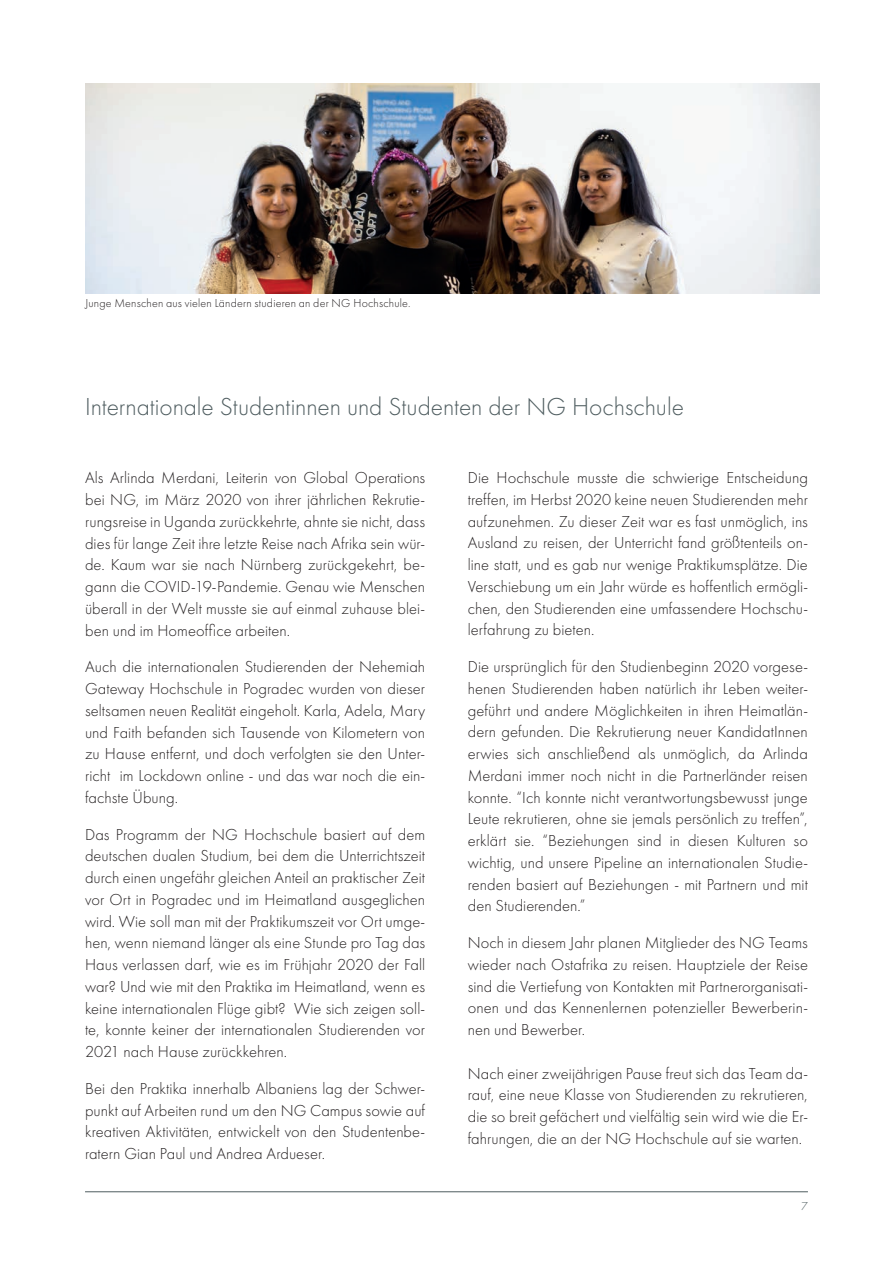
<style>
.page{position:relative;width:893px;height:1263px;background:#fff}
.page>*{position:absolute;margin:0;border:0;box-sizing:border-box;transform-origin:0 0}
.t1{font:300 25.5px "Futura";color:#4f5d60}
.t2{font:300 16.5px/21.8px "Futura";color:#231f20;text-align:justify}
.t3{font:300 12px "Futura";letter-spacing:.015em;color:#231f20}
.t4{font:300 12px "Futura";color:#4f5d60}
</style>
<div class="page">
<hr style="left:85px;top:1191px;width:723px;height:1px;background:#4f5d60">
<img style="left:85px;top:84px;width:734px;height:209px">
<p class="t3" style="left:85px;top:296px;width:327px">Junge Menschen aus vielen Ländern studieren an der NG Hochschule.</p>
<h1 class="t1" style="left:85px;top:392px;width:600px">Internationale Studentinnen und Studenten der NG Hochschule</h1>
<p class="t2" style="left:85px;top:467px;width:342px">Als Arlinda Merdani, Leiterin von Global Operations bei NG, im März 2020 von ihrer jährlichen Rekrutie&shy;rungsreise in Uganda zurückkehrte, ahnte sie nicht, dass dies für lange Zeit ihre letzte Reise nach Afrika sein wür&shy;de. Kaum war sie nach Nürnberg zurückgekehrt, be&shy;gann die COVID-19-Pandemie. Genau wie Menschen überall in der Welt musste sie auf einmal zuhause blei&shy;ben und im Homeoffice arbeiten.</p>
<p class="t2" style="left:85px;top:656px;width:342px">Auch die internationalen Studierenden der Nehemiah Gateway Hochschule in Pogradec wurden von dieser seltsamen neuen Realität eingeholt. Karla, Adela, Mary und Faith befanden sich Tausende von Kilometern von zu Hause entfernt, und doch verfolgten sie den Unter&shy;richt im Lockdown online - und das war noch die ein&shy;fachste Übung.</p>
<p class="t2" style="left:85px;top:823px;width:342px">Das Programm der NG Hochschule basiert auf dem deutschen dualen Studium, bei dem die Unterrichtszeit durch einen ungefähr gleichen Anteil an praktischer Zeit vor Ort in Pogradec und im Heimatland ausgeglichen wird. Wie soll man mit der Praktikumszeit vor Ort umge&shy;hen, wenn niemand länger als eine Stunde pro Tag das Haus verlassen darf, wie es im Frühjahr 2020 der Fall war? Und wie mit den Praktika im Heimatland, wenn es keine internationalen Flüge gibt? Wie sich zeigen soll&shy;te, konnte keiner der internationalen Studierenden vor 2021 nach Hause zurückkehren.</p>
<p class="t2" style="left:85px;top:1077px;width:342px">Bei den Praktika innerhalb Albaniens lag der Schwer&shy;punkt auf Arbeiten rund um den NG Campus sowie auf kreativen Aktivitäten, entwickelt von den Studentenbe&shy;ratern Gian Paul und Andrea Ardueser.</p>
<p class="t2" style="left:468px;top:467px;width:342px">Die Hochschule musste die schwierige Entscheidung treffen, im Herbst 2020 keine neuen Studierenden mehr aufzunehmen. Zu dieser Zeit war es fast unmöglich, ins Ausland zu reisen, der Unterricht fand größtenteils on&shy;line statt, und es gab nur wenige Praktikumsplätze. Die Verschiebung um ein Jahr würde es hoffentlich ermögli&shy;chen, den Studierenden eine umfassendere Hochschu&shy;lerfahrung zu bieten.</p>
<p class="t2" style="left:468px;top:656px;width:342px">Die ursprünglich für den Studienbeginn 2020 vorgese&shy;henen Studierenden haben natürlich ihr Leben weiter&shy;geführt und andere Möglichkeiten in ihren Heimatlän&shy;dern gefunden. Die Rekrutierung neuer KandidatInnen erwies sich anschließend als unmöglich, da Arlinda Merdani immer noch nicht in die Partnerländer reisen konnte. “Ich konnte nicht verantwortungsbewusst junge Leute rekrutieren, ohne sie jemals persönlich zu treffen”, erklärt sie. “Beziehungen sind in diesen Kulturen so wichtig, und unsere Pipeline an internationalen Studie&shy;renden basiert auf Beziehungen - mit Partnern und mit den Studierenden.”</p>
<p class="t2" style="left:468px;top:932px;width:342px">Noch in diesem Jahr planen Mitglieder des NG Teams wieder nach Ostafrika zu reisen. Hauptziele der Reise sind die Vertiefung von Kontakten mit Partnerorganisati&shy;onen und das Kennenlernen potenzieller Bewerberin&shy;nen und Bewerber.</p>
<p class="t2" style="left:468px;top:1062px;width:342px">Nach einer zweijährigen Pause freut sich das Team da&shy;rauf, eine neue Klasse von Studierenden zu rekrutieren, die so breit gefächert und vielfältig sein wird wie die Er&shy;fahrungen, die an der NG Hochschule auf sie warten.</p>
<p class="t4" style="left:801px;top:1199px;width:8px">7</p>
</div>
